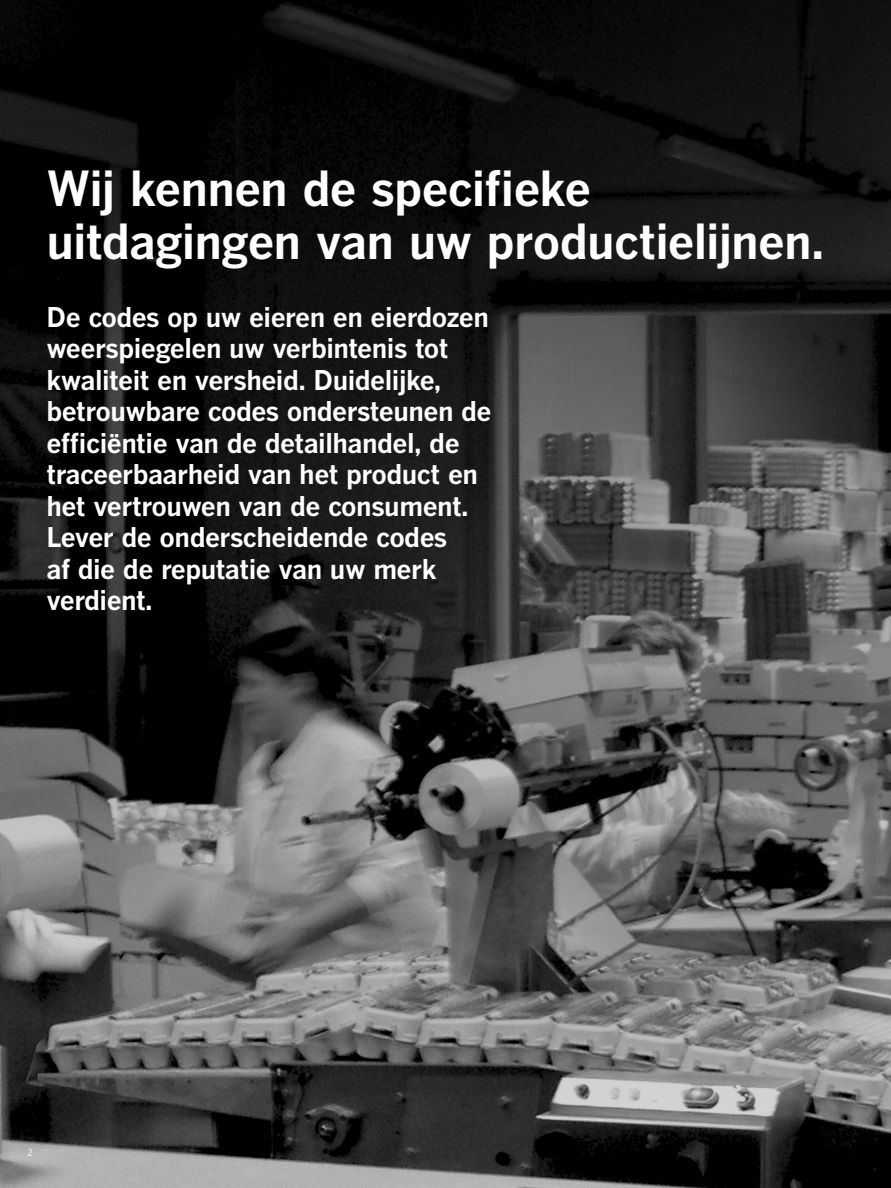
<style>
.page{position:relative;width:891px;height:1188px;background:#fff}
.page>*{position:absolute;margin:0;border:0;box-sizing:border-box;transform-origin:0 0}
.t1{font:700 48px/52.5px "Benton Gothic";letter-spacing:-.02em;color:#fff}
.t2{font:700 27px/31.5px "Benton Gothic";letter-spacing:-.02em;color:#fff}
.t3{font:300 10.5px "FS Albert Pro";color:#fff}
</style>
<div class="page">
<img style="left:0;top:0;width:891px;height:1188px">
<h1 class="t1" style="left:46px;top:163px;width:780px">Wij kennen de specifieke uitdagingen van uw productielijnen.</h1>
<p class="t2" style="left:46px;top:302px;width:447px">De codes op uw eieren en eierdozen weerspiegelen uw verbintenis tot kwaliteit en versheid. Duidelijke, betrouwbare codes ondersteunen de efficiëntie van de detailhandel, de traceerbaarheid van het product en het vertrouwen van de consument.<br>Lever de onderscheidende codes<br>af die de reputatie van uw merk verdient.</p>
<p class="t3" style="left:27px;top:1145px;width:7px">2</p>
</div>
